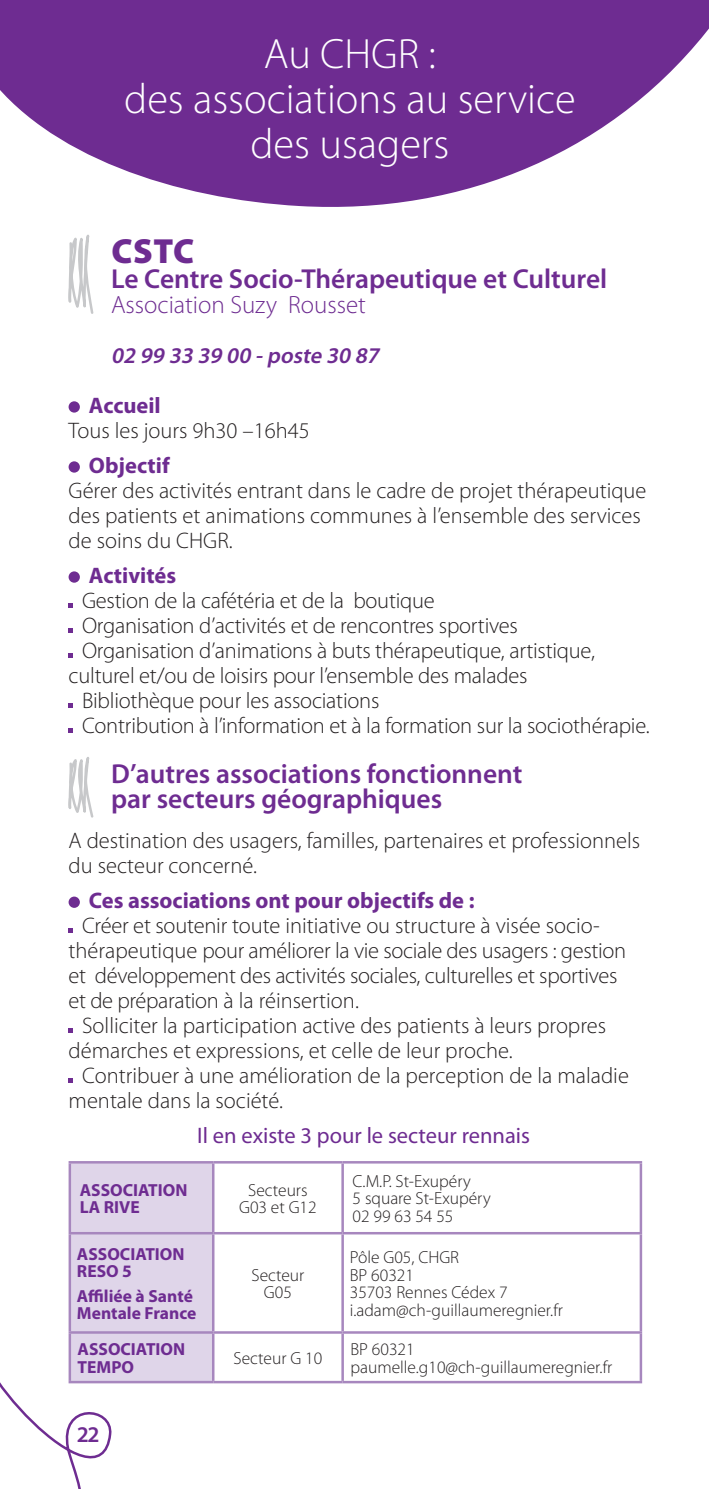
<style>
.page{position:relative;width:709px;height:1489px;background:#fff}
.page>*{position:absolute;margin:0;border:0;box-sizing:border-box;transform-origin:0 0}
.t1{font:300 42.5px/45px "Myriad Pro";color:#fff;text-align:center}
.t2{font:900 35px "Myriad Pro";color:#6e2c91}
.t3{font:600 27.5px/25px "Myriad Pro";color:#6e2c91}
.t4{font:300 25px "Myriad Pro";color:#6e2c91}
.t5{font:300 22.5px/25px "Myriad Pro";color:#231f20}
.t6{font:700 22.5px "Myriad Pro";color:#6e2c91}
.t7{font:22.5px "Myriad Pro";color:#6e2c91}
.t8{font:italic 600 22.5px "Myriad Pro";color:#6e2c91}
.t9{font:600 22.5px "Myriad Pro";color:#6e2c91}
.t10{font:300 17.5px/17.5px "Myriad Pro";color:#231f20}
.t11{font:700 17.5px/17.5px "Myriad Pro";color:#6e2c91}
</style>
<div class="page">
<div style="left:69px;top:571px;width:11px;height:11px;background:#6e2c91;border-radius:50%"></div>
<svg style="left:69px;top:603px;width:4px;height:4px"></svg>
<svg style="left:69px;top:628px;width:4px;height:4px"></svg>
<svg style="left:69px;top:653px;width:4px;height:4px"></svg>
<svg style="left:69px;top:703px;width:4px;height:4px"></svg>
<svg style="left:69px;top:1028px;width:4px;height:4px"></svg>
<svg style="left:69px;top:1078px;width:4px;height:4px"></svg>
<svg style="left:0;top:1162px;width:213px;height:326px"></svg>
<hr style="left:69px;top:1160px;width:144px;height:3px;background:#a787be">
<hr style="left:69px;top:1163px;width:2px;height:68px;background:#a787be">
<hr style="left:213px;top:1160px;width:129px;height:3px;background:#a787be">
<hr style="left:212px;top:1163px;width:2px;height:68px;background:#a787be">
<hr style="left:342px;top:1160px;width:300px;height:3px;background:#a787be">
<hr style="left:341px;top:1163px;width:3px;height:68px;background:#a787be">
<hr style="left:639px;top:1163px;width:3px;height:68px;background:#a787be">
<hr style="left:69px;top:1231px;width:144px;height:3px;background:#a787be">
<hr style="left:69px;top:1234px;width:2px;height:97px;background:#a787be">
<hr style="left:213px;top:1231px;width:129px;height:3px;background:#a787be">
<hr style="left:212px;top:1234px;width:2px;height:97px;background:#a787be">
<hr style="left:342px;top:1231px;width:300px;height:3px;background:#a787be">
<hr style="left:341px;top:1234px;width:3px;height:97px;background:#a787be">
<hr style="left:639px;top:1234px;width:3px;height:97px;background:#a787be">
<hr style="left:69px;top:1331px;width:144px;height:2px;background:#a787be">
<hr style="left:69px;top:1333px;width:2px;height:47px;background:#a787be">
<hr style="left:213px;top:1331px;width:129px;height:2px;background:#a787be">
<hr style="left:212px;top:1333px;width:2px;height:47px;background:#a787be">
<hr style="left:342px;top:1331px;width:300px;height:2px;background:#a787be">
<hr style="left:341px;top:1333px;width:3px;height:47px;background:#a787be">
<hr style="left:639px;top:1333px;width:3px;height:47px;background:#a787be">
<hr style="left:69px;top:1380px;width:144px;height:3px;background:#a787be">
<hr style="left:213px;top:1380px;width:129px;height:3px;background:#a787be">
<hr style="left:342px;top:1380px;width:300px;height:3px;background:#a787be">
<svg style="left:68px;top:234px;width:26px;height:239px"></svg>
<svg style="left:68px;top:728px;width:26px;height:205px"></svg>
<svg style="left:0;top:0;width:709px;height:207px;fill:#6e2c91"></svg>
<h1 class="t1" style="left:124px;top:31px;width:453px">Au CHGR :<br>des associations au service des usagers</h1>
<h2 class="t2" style="left:111px;top:227px;width:84px">CSTC</h2>
<p class="t3" style="left:111px;top:265px;width:497px">Le Centre Socio-Thérapeutique et Culturel</p>
<p class="t4" style="left:111px;top:289px;width:256px">Association Suzy Rousset</p>
<p class="t8" style="left:111px;top:341px;width:274px">02 99 33 39 00 -poste 30 87</p>
<p class="t6" style="left:89px;top:390px;width:73px">Accueil</p>
<p class="t5" style="left:69px;top:417px;width:243px">Tous les jours 9h30 –16h45</p>
<p class="t6" style="left:89px;top:450px;width:82px">Objectif</p>
<p class="t5" style="left:69px;top:477px;width:579px">Gérer des activités entrant dans le cadre de projet thérapeutique des patients et animations communes à l’ensemble des services de soins du CHGR.</p>
<p class="t6" style="left:89px;top:560px;width:89px">Activités</p>
<p class="t5" style="left:82px;top:587px;width:354px">Gestion de la cafétéria et de la boutique</p>
<p class="t5" style="left:82px;top:612px;width:437px">Organisation d’activités et de rencontres sportives</p>
<p class="t5" style="left:82px;top:637px;width:514px">Organisation d’animations à buts thérapeutique, artistique,</p>
<p class="t5" style="left:69px;top:662px;width:460px">culturel et/ou de loisirs pour l’ensemble des malades</p>
<p class="t5" style="left:82px;top:687px;width:299px">Bibliothèque pour les associations</p>
<p class="t5" style="left:82px;top:712px;width:569px">Contribution à l’information et à la formation sur la sociothérapie.</p>
<p class="t3" style="left:111px;top:760px;width:413px">D’autres associations fonctionnent par secteurs géographiques</p>
<p class="t5" style="left:69px;top:827px;width:573px">A destination des usagers, familles, partenaires et professionnels du secteur concerné.</p>
<p class="t6" style="left:89px;top:885px;width:387px">Ces associations ont pour objectifs de :</p>
<p class="t5" style="left:82px;top:912px;width:519px">Créer et soutenir toute initiative ou structure à visée socio-</p>
<p class="t5" style="left:69px;top:937px;width:559px">thérapeutique pour améliorer la vie sociale des usagers : gestion</p>
<p class="t5" style="left:69px;top:962px;width:550px">et développement des activités sociales, culturelles et sportives</p>
<p class="t5" style="left:69px;top:987px;width:292px">et de préparation à la réinsertion.</p>
<p class="t5" style="left:82px;top:1012px;width:525px">Solliciter la participation active des patients à leurs propres</p>
<p class="t5" style="left:69px;top:1037px;width:445px">démarches et expressions, et celle de leur proche.</p>
<p class="t5" style="left:82px;top:1062px;width:548px">Contribuer à une amélioration de la perception de la maladie</p>
<p class="t5" style="left:69px;top:1087px;width:216px">mentale dans la société.</p>
<p class="t7" style="left:197px;top:1121px;width:334px">Il en existe 3 pour le secteur rennais</p>
<p class="t11" style="left:80px;top:1180px;width:109px">ASSOCIATION<br>LA RIVE</p>
<p class="t10" style="left:239px;top:1180px;width:79px;text-align:center">Secteurs<br>G03 et G12</p>
<p class="t10" style="left:352px;top:1171px;width:140px">C.M.P. St-Exupéry<br>5 square St-Exupéry<br>02 99 63 54 55</p>
<p class="t11" style="left:77px;top:1244px;width:109px">ASSOCIATION<br>RESO 5</p>
<p class="t11" style="left:77px;top:1286px;width:121px">Affiliée à Santé<br>Mentale France</p>
<p class="t10" style="left:350px;top:1248px;width:215px">Pôle G05, CHGR<br>BP 60321<br>35703 Rennes Cédex 7 i.adam@ch-guillaumeregnier.fr</p>
<p class="t10" style="left:251px;top:1265px;width:54px;text-align:center">Secteur<br>G05</p>
<p class="t11" style="left:78px;top:1339px;width:109px">ASSOCIATION<br>TEMPO</p>
<p class="t10" style="left:234px;top:1348px;width:90px">Secteur G 10</p>
<p class="t10" style="left:350px;top:1340px;width:263px">BP 60321 paumelle.g10@ch-guillaumeregnier.fr</p>
<p class="t9" style="left:77px;top:1420px;width:24px">22</p>
</div>
